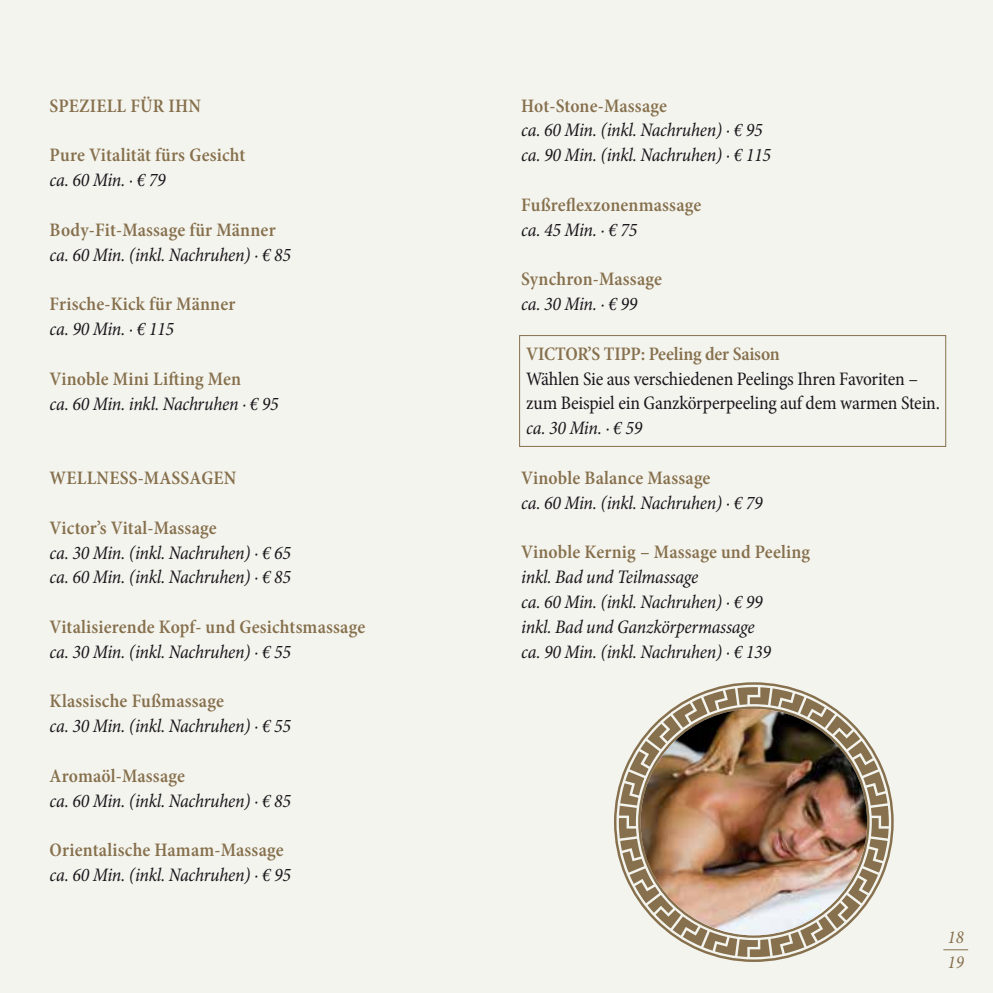
<style>
.page{position:relative;width:993px;height:993px;background:#fff}
.page>*{position:absolute;margin:0;border:0;box-sizing:border-box;transform-origin:0 0}
.t1{font:italic condensed 19.25px/24.8px "Minion Pro";letter-spacing:-.015em;color:#1a171c}
.t2{font:600 condensed 19.25px "Minion Pro";letter-spacing:.01em;color:#86704d}
.t3{font:condensed 19.25px/24.8px "Minion Pro";letter-spacing:-.01em;color:#1a171c}
.t4{font:600 condensed 19.25px "Minion Pro";letter-spacing:-.01em;color:#86704d}
.t5{font:italic condensed 18.38px/24.8px "Minion Pro";color:#86704d}
</style>
<div class="page">
<div style="left:0;top:0;width:992px;height:992px;background:#f4f4ee"></div>
<svg style="left:614px;top:682px;width:279px;height:279px"></svg>
<svg style="left:618px;top:687px;width:270px;height:269px"></svg>
<img style="left:640px;top:708px;width:226px;height:227px;border-radius:113px">
<div style="left:519px;top:335px;width:426px;height:111px;border:1px solid #86704d"></div>
<svg style="left:943px;top:949px;width:24px;height:1px"></svg>
<p class="t2" style="left:50px;top:92px;width:153px">SPEZIELL FÜR IHN</p>
<p class="t2" style="left:50px;top:142px;width:197px">Pure Vitalität fürs Gesicht</p>
<p class="t1" style="left:50px;top:168px;width:117px">ca. 60 Min. · € 79</p>
<p class="t2" style="left:50px;top:216px;width:227px">Body-Fit-Massage für Männer</p>
<p class="t1" style="left:50px;top:242px;width:243px">ca. 60 Min. (inkl. Nachruhen) · € 85</p>
<p class="t2" style="left:50px;top:291px;width:187px">Frische-Kick für Männer</p>
<p class="t1" style="left:50px;top:316px;width:126px">ca. 90 Min. · € 115</p>
<p class="t2" style="left:50px;top:365px;width:193px">Vinoble Mini Lifting Men</p>
<p class="t1" style="left:50px;top:391px;width:230px">ca. 60 Min. inkl. Nachruhen · € 95</p>
<p class="t2" style="left:50px;top:464px;width:188px">WELLNESS-MASSAGEN</p>
<p class="t2" style="left:50px;top:514px;width:168px">Victor’s Vital-Massage</p>
<p class="t1" style="left:50px;top:540px;width:243px">ca. 30 Min. (inkl. Nachruhen) · € 65 ca. 60 Min. (inkl. Nachruhen) · € 85</p>
<p class="t2" style="left:50px;top:613px;width:317px">Vitalisierende Kopf- und Gesichtsmassage</p>
<p class="t1" style="left:50px;top:639px;width:243px">ca. 30 Min. (inkl. Nachruhen) · € 55</p>
<p class="t2" style="left:50px;top:688px;width:176px">Klassische Fußmassage</p>
<p class="t1" style="left:50px;top:713px;width:243px">ca. 30 Min. (inkl. Nachruhen) · € 55</p>
<p class="t2" style="left:50px;top:762px;width:137px">Aromaöl-Massage</p>
<p class="t1" style="left:50px;top:788px;width:243px">ca. 60 Min. (inkl. Nachruhen) · € 85</p>
<p class="t2" style="left:50px;top:836px;width:235px">Orientalische Hamam-Massage</p>
<p class="t1" style="left:50px;top:862px;width:243px">ca. 60 Min. (inkl. Nachruhen) · € 95</p>
<p class="t2" style="left:521px;top:92px;width:147px">Hot-Stone-Massage</p>
<p class="t1" style="left:521px;top:118px;width:251px">ca. 60 Min. (inkl. Nachruhen) · € 95 ca. 90 Min. (inkl. Nachruhen) · € 115</p>
<p class="t2" style="left:521px;top:192px;width:181px">Fußreflexzonenmassage</p>
<p class="t1" style="left:521px;top:217px;width:117px">ca. 45 Min. · € 75</p>
<p class="t2" style="left:521px;top:266px;width:142px">Synchron-Massage</p>
<p class="t1" style="left:521px;top:291px;width:117px">ca. 30 Min. · € 99</p>
<p class="t4" style="left:526px;top:340px;width:255px">VICTOR’S TIPP: Peeling der Saison</p>
<p class="t3" style="left:526px;top:366px;width:415px">Wählen Sie aus verschiedenen Peelings Ihren Favoriten – zum Beispiel ein Ganzkörperpeeling auf dem warmen Stein.</p>
<p class="t1" style="left:526px;top:415px;width:117px">ca. 30 Min. · € 59</p>
<p class="t2" style="left:521px;top:464px;width:191px">Vinoble Balance Massage</p>
<p class="t1" style="left:521px;top:490px;width:243px">ca. 60 Min. (inkl. Nachruhen) · € 79</p>
<p class="t2" style="left:521px;top:539px;width:290px">Vinoble Kernig – Massage und Peeling</p>
<p class="t1" style="left:521px;top:564px;width:251px">inkl. Bad und Teilmassage<br>ca. 60 Min. (inkl. Nachruhen) · € 99 inkl. Bad und Ganzkörpermassage ca. 90 Min. (inkl. Nachruhen) · € 139</p>
<p class="t5" style="left:947px;top:924px;width:18px">18<br>19</p>
</div>
